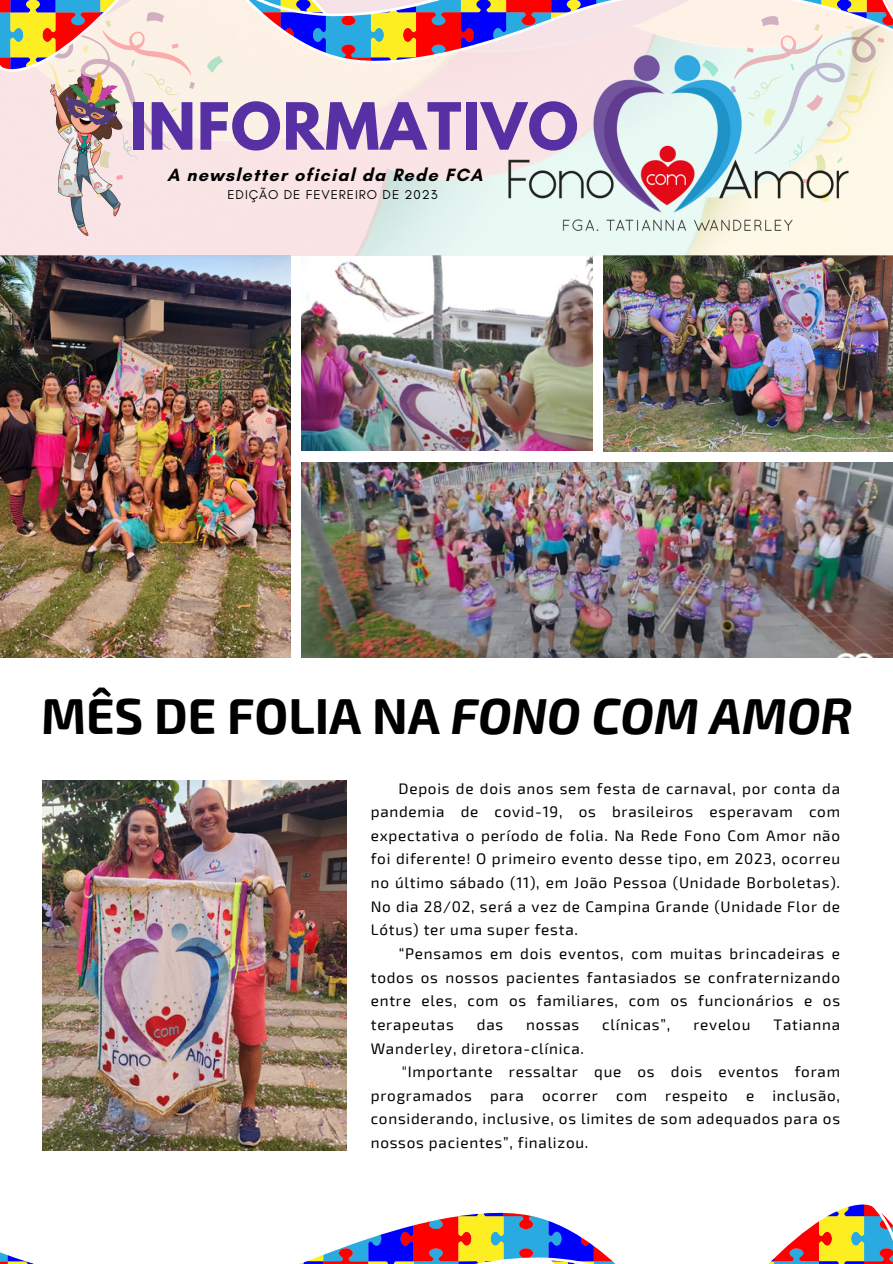
<style>
.page{position:relative;width:893px;height:1264px;background:#fff}
.page>*{position:absolute;margin:0;border:0;box-sizing:border-box;transform-origin:0 0}
.t1{font:700 57.6px "League Spartan";letter-spacing:.02em;color:#5730a4}
.t2{font:700 49.5px "Exo 2";color:#000}
.t3{font:700 18.15px "Glacial Indifference";letter-spacing:.07em;color:#000}
.t4{font:15.3px/23.7px "Exo 2";letter-spacing:.05em;color:#000;text-align:justify}
.t5{font:13.05px "Glacial Indifference";letter-spacing:.07em;color:#000}
.s1{font-style:italic}
</style>
<div class="page">
<img style="left:0;top:255px;width:290px;height:402px">
<img style="left:302px;top:255px;width:290px;height:195px">
<img style="left:603px;top:255px;width:289px;height:196px">
<img style="left:302px;top:462px;width:590px;height:195px">
<svg style="left:0;top:0;width:892px;height:72px"></svg>
<img style="left:492px;top:11px;width:372px;height:264px">
<svg style="left:0;top:1204px;width:892px;height:59px"></svg>
<img style="left:6px;top:72px;width:166px;height:166px">
<svg style="left:32px;top:12px;width:163px;height:156px"></svg>
<img style="left:42px;top:780px;width:304px;height:370px">
<p class="t1" style="left:129px;top:98px;width:450px">INFORMATIVO</p>
<p class="t3" style="left:167px;top:164px;width:317px">A newsletter oficial da Rede FCA</p>
<p class="t5" style="left:227px;top:186px;width:212px">EDIÇÃO DE FEVEREIRO DE 2023</p>
<p class="t2" style="left:41px;top:684px;width:812px">MÊS DE FOLIA NA <span class="s1">FONO COM AMOR</span></p>
<p class="t4" style="left:371px;top:775px;width:471px;text-indent:28px">Depois de dois anos sem festa de carnaval, por conta da pandemia de covid-19, os brasileiros esperavam com expectativa o período de folia. Na Rede Fono Com Amor não foi diferente! O primeiro evento desse tipo, em 2023, ocorreu no último sábado (11), em João Pessoa (Unidade Borboletas).<br>No dia 28/02, será a vez de Campina Grande (Unidade Flor de Lótus) ter uma super festa.</p>
<p class="t4" style="left:371px;top:941px;width:471px;text-indent:28px">“Pensamos em dois eventos, com muitas brincadeiras e todos os nossos pacientes fantasiados se confraternizando entre eles, com os familiares, com os funcionários e os terapeutas</p>
<p class="t4" style="left:477px;top:1011px;width:28px">das</p>
<p class="t4" style="left:526px;top:1011px;width:54px">nossas</p>
<p class="t4" style="left:602px;top:1011px;width:69px">clínicas”,</p>
<p class="t4" style="left:693px;top:1011px;width:59px">revelou</p>
<p class="t4" style="left:773px;top:1011px;width:68px">Tatianna</p>
<p class="t4" style="left:371px;top:1035px;width:215px">Wanderley, diretora-clínica.</p>
<p class="t4" style="left:371px;top:1059px;width:471px;text-indent:31px">"Importante ressaltar que os dois eventos foram programados para ocorrer com respeito e inclusão, considerando, inclusive, os limites de som adequados para os nossos pacientes”, finalizou.</p>
</div>
